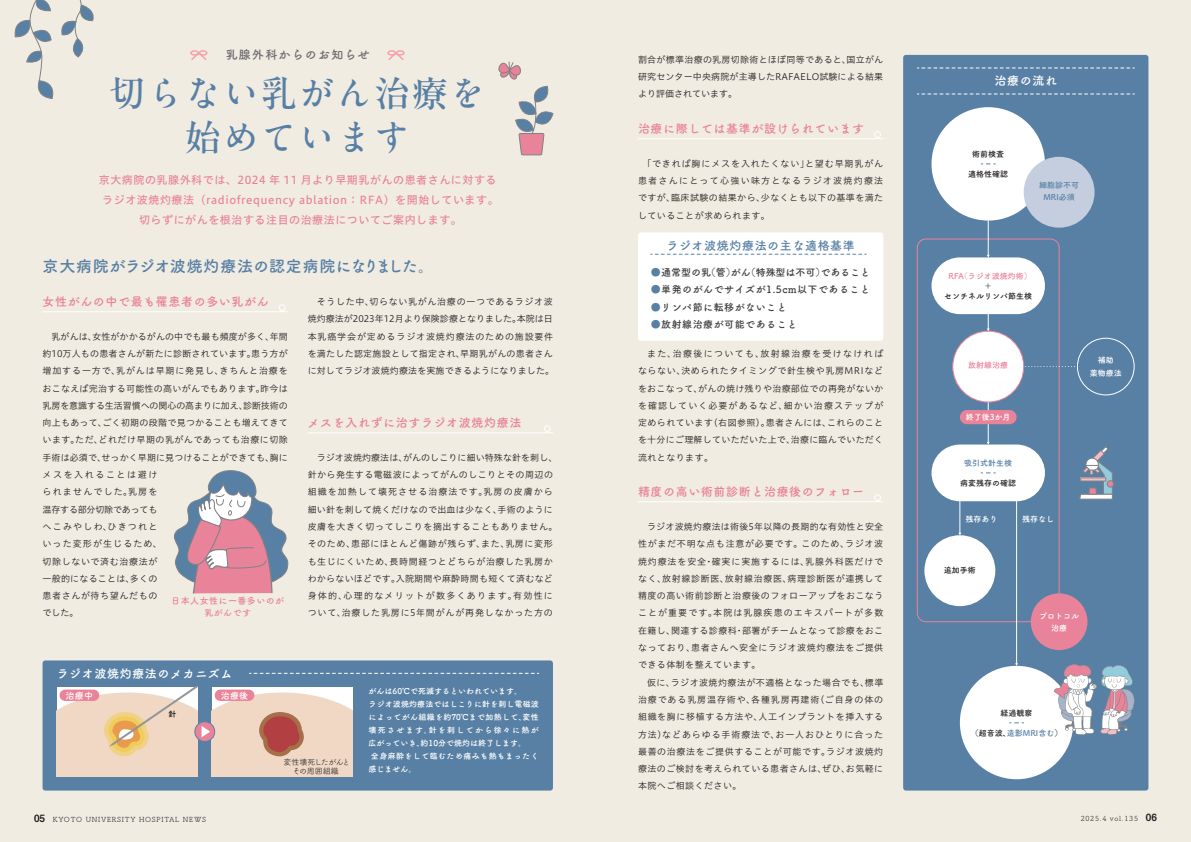
<style>
.page{position:relative;width:1191px;height:842px;background:#f1ece2}
.page>*{position:absolute;margin:0;border:0;box-sizing:border-box;transform-origin:0 0}
.t1{font:500 36px/44px "PA1 Mincho Std N";letter-spacing:.05em;color:#5880a5;text-align:center}
.t2{font:700 16px "Tsuku B Rd Gothic";color:#5880a5}
.t3{font:700 12px "Tsuku B Rd Gothic";letter-spacing:.05em;color:#e9839a}
.t4{font:700 12px "Tsuku B Rd Gothic";letter-spacing:.05em;color:#fff}
.t5{font:700 12px "Tsuku B Rd Gothic";letter-spacing:.05em;color:#5880a5}
.t6{font:700 12px "Tsuku B Rd Gothic";letter-spacing:.1em;color:#6c6d70}
.t7{font:11px/20px "Hiragino UD Sans Std W5";letter-spacing:.05em;color:#e9839a;text-align:center}
.t8{font:700 10px "Tsuku B Rd Gothic";letter-spacing:.05em;color:#3e3e3f}
.t9{font:700 10px "Tsuku B Rd Gothic";letter-spacing:-.005em;color:#3e3e3f}
.t10{font:9px/17.3px "Hiragino UD Sans Std W3";letter-spacing:.05em;color:#231f20;text-align:justify}
.t11{font:9px/17.3px "Hiragino UD Sans Std W3";letter-spacing:.03em;color:#231f20}
.t12{font:9px/17.3px "Hiragino UD Sans Std W3";letter-spacing:.07em;color:#231f20}
.t13{font:700 9px/12px "Tsuku B Rd Gothic";letter-spacing:.05em;color:#e9839a;text-align:center}
.t14{font:700 9px "Tsuku B Rd Gothic";letter-spacing:.03em;color:#fff}
.t15{font:700 8px/13px "Tsuku B Rd Gothic";letter-spacing:.015em;color:#fff}
.t16{font:700 8px/10px "Tsuku A Rd Gothic";color:#231f20;text-align:center}
.t17{font:700 8px/12px "Tsuku A Rd Gothic";color:#5880a5;text-align:center}
.t18{font:700 8px/12px "Tsuku A Rd Gothic";color:#fff;text-align:center}
.t19{font:700 8px "Tsuku A Rd Gothic";color:#e9839a}
.t20{font:8px/9px "Tsuku B Rd Gothic";letter-spacing:-.05em;color:#231f20;text-align:center}
.t21{font:700 8px "Tsuku B Rd Gothic";color:#231f20}
.t22{font:7px "Tsuku B Rd Gothic";letter-spacing:.1em;color:#231f20}
.s1{color:#5880a5}
.s2{color:#231f20}
.s3{font-family:"Midashi Go Pro MB31";font-size:10px}
</style>
<div class="page">
<div style="left:43px;top:660px;width:510px;height:130px;background:#5880a5;border-radius:3px"></div>
<div style="left:903px;top:55px;width:245px;height:735px;background:#5880a5;border-radius:3px"></div>
<svg style="left:190px;top:50px;width:18px;height:10px"></svg>
<svg style="left:387px;top:50px;width:18px;height:10px"></svg>
<div style="left:638px;top:232px;width:245px;height:109px;background:#fff;border-radius:3px"></div>
<svg style="left:57px;top:687px;width:296px;height:89px;background:#e6cbbb"></svg>
<svg style="left:249px;top:673px;width:290px;height:1px"></svg>
<svg style="left:917px;top:93px;width:217px;height:1px"></svg>
<svg style="left:917px;top:67px;width:217px;height:1px"></svg>
<svg style="left:650px;top:254px;width:216px;height:1px"></svg>
<svg style="left:42px;top:304px;width:246px;height:8px"></svg>
<svg style="left:308px;top:425px;width:245px;height:9px"></svg>
<svg style="left:638px;top:131px;width:246px;height:8px"></svg>
<svg style="left:638px;top:494px;width:246px;height:8px"></svg>
<svg style="left:174px;top:470px;width:115px;height:124px"></svg>
<div style="left:917px;top:238px;width:142px;height:384px;border:1px solid #e9839a;border-radius:9px"></div>
<div style="left:1030px;top:593px;width:57px;height:57px;background:#e9839a;border-radius:50%"></div>
<div style="left:931px;top:107px;width:114px;height:114px;background:#fff;border-radius:50%"></div>
<div style="left:1023px;top:157px;width:71px;height:71px;background:#c5cede;border-radius:50%"></div>
<svg style="left:1024px;top:366px;width:51px;height:1px"></svg>
<hr style="left:987px;top:402px;width:1px;height:40px;background:#fff">
<div style="left:952px;top:331px;width:71px;height:71px;background:#fff;border-radius:50%"></div>
<div style="left:952px;top:331px;width:72px;height:71px;border:1px solid #e9839a;border-radius:50%"></div>
<div style="left:924px;top:535px;width:71px;height:71px;background:#fff;border-radius:50%"></div>
<div style="left:931px;top:257px;width:114px;height:57px;background:#fff;border-radius:28px"></div>
<div style="left:931px;top:444px;width:114px;height:57px;background:#fff;border-radius:28px"></div>
<div style="left:1077px;top:338px;width:57px;height:57px;border:1px solid #fff;border-radius:50%"></div>
<hr style="left:987px;top:221px;width:1px;height:34px;background:#fff">
<svg style="left:986px;top:314px;width:3px;height:17px"></svg>
<hr style="left:959px;top:501px;width:1px;height:32px;background:#fff">
<hr style="left:1016px;top:501px;width:1px;height:163px;background:#fff">
<div style="left:960px;top:666px;width:113px;height:113px;background:#fff;border-radius:50%"></div>
<div style="left:960px;top:410px;width:56px;height:14px;background:#e9839a;border-radius:7px"></div>
<svg style="left:14px;top:0;width:80px;height:99px"></svg>
<svg style="left:498px;top:61px;width:56px;height:95px"></svg>
<svg style="left:1079px;top:446px;width:34px;height:54px"></svg>
<div style="left:1106px;top:480px;width:7px;height:7px;border:1px solid #808285;border-radius:50%"></div>
<svg style="left:1053px;top:663px;width:81px;height:72px"></svg>
<h3 class="t6" style="left:226px;top:46px;width:145px">乳腺外科からのお知らせ</h3>
<h1 class="t1" style="left:110px;top:71px;width:378px">切らない乳がん治療を始めています</h1>
<h3 class="t4" style="left:994px;top:72px;width:64px">治療の流れ</h3>
<p class="t10" style="left:638px;top:50px;width:247px">割合が標準治療の乳房切除術とほぼ同等であると、国立がん研究センター中央病院が主導したRAFAELO試験による結果より評価されています。</p>
<h3 class="t3" style="left:638px;top:119px;width:228px">治療に際しては基準が設けられています</h3>
<p class="t16" style="left:972px;top:148px;width:33px">術前検査</p>
<p class="t16" style="left:968px;top:168px;width:41px">適格性確認</p>
<p class="t10" style="left:638px;top:154px;width:247px;text-indent:4px">「できれば胸にメスを入れたくない」と望む早期乳がん患者さんにとって心強い味方となるラジオ波焼灼療法ですが、臨床試験の結果から、少なくとも以下の基準を満たしていることが求められます。</p>
<p class="t7" style="left:99px;top:169px;width:401px">京大病院の乳腺外科では、2024 年 11 月より早期乳がんの患者さんに対するラジオ波焼灼療法（radiofrequency ablation：RFA）を開始しています。切らずにがんを根治する注目の治療法についてご案内します。</p>
<p class="t17" style="left:1039px;top:179px;width:41px">細胞診不可<br>MRI必須</p>
<h2 class="t2" style="left:43px;top:253px;width:393px">京大病院がラジオ波焼灼療法の認定病院になりました。</h2>
<h3 class="t3" style="left:43px;top:292px;width:228px">女性がんの中で最も罹患者の多い乳がん</h3>
<p class="t11" style="left:43px;top:327px;width:247px;text-indent:9px">乳がんは、女性がかかるがんの中でも最も頻度が多く、年間約10万人もの患者さんが新たに診断されています。患う方が増加する一方で、乳がんは早期に発見し、きちんと治療をおこなえば完治する可能性の高いがんでもあります。昨今は乳房を意識する生活習慣への関心の高まりに加え、診断技術の向上もあって、ごく初期の段階で見つかることも増えてきています。ただ、どれだけ早期の乳がんであっても治療に切除手術は必須で、せっかく早期に見つけることができても、胸にメスを入れることは避け<br>られませんでした。乳房を<br>温存する部分切除であっても<br>へこみやしわ、ひきつれと<br>いった変形が生じるため、<br>切除しないで済む治療法が<br>一般的になることは、多くの<br>患者さんが待ち望んだもの<br>でした。</p>
<p class="t13" style="left:171px;top:594px;width:114px">日本人女性に一番多いのが乳がんです</p>
<p class="t11" style="left:308px;top:292px;width:248px;text-indent:9px">そうした中、切らない乳がん治療の一つであるラジオ波焼灼療法が2023年12月より保険診療となりました。本院は日本乳癌学会が定めるラジオ波焼灼療法のための施設要件を満たした認定施設として指定され、早期乳がんの患者さんに対してラジオ波焼灼療法を実施できるようになりました。</p>
<h3 class="t3" style="left:308px;top:413px;width:215px">メスを入れずに治すラジオ波焼灼療法</h3>
<p class="t12" style="left:308px;top:448px;width:251px;text-indent:9px">ラジオ波焼灼療法は、がんのしこりに細い特殊な針を刺し、針から発生する電磁波によってがんのしこりとその周辺の組織を加熱して壊死させる治療法です。乳房の皮膚から細い針を刺して焼くだけなので出血は少なく、手術のように皮膚を大きく切ってしこりを摘出することもありません。そのため、患部にほとんど傷跡が残らず、また、乳房に変形も生じにくいため、長時間経つとどちらが治療した乳房かわからないほどです。入院期間や麻酔時間も短くて済むなど身体的、心理的なメリットが数多くあります。有効性について、治療した乳房に5年間がんが再発しなかった方の</p>
<h3 class="t4" style="left:57px;top:664px;width:177px">ラジオ波焼灼療法のメカニズム</h3>
<p class="t14" style="left:66px;top:688px;width:29px">治療中</p>
<p class="t21" style="left:168px;top:708px;width:9px">針</p>
<p class="t14" style="left:221px;top:688px;width:29px">治療後</p>
<p class="t20" style="left:283px;top:757px;width:68px">変性壊死したがんとその周囲組織</p>
<p class="t15" style="left:369px;top:684px;width:172px">がんは60℃で死滅するといわれています。<br>ラジオ波焼灼療法ではしこりに針を刺し電磁波によってがん組織を約70℃まで加熱して、変性壊死させます。針を刺してから徐々に熱が広がっていき、約10分で焼灼は終了します。<br>全身麻酔をして臨むため痛みも熱もまったく感じません。</p>
<h3 class="t5" style="left:666px;top:236px;width:190px">ラジオ波焼灼療法の主な適格基準</h3>
<p class="t9" style="left:650px;top:264px;width:221px"><span class="s1">●</span>通常型の乳（管）がん（特殊型は不可）であること</p>
<p class="t8" style="left:650px;top:282px;width:221px"><span class="s1">●</span>単発のがんでサイズが1.5cm以下であること</p>
<p class="t8" style="left:650px;top:299px;width:137px"><span class="s1">●</span>リンパ節に転移がないこと</p>
<p class="t8" style="left:650px;top:316px;width:148px"><span class="s1">●</span>放射線治療が可能であること</p>
<p class="t10" style="left:638px;top:344px;width:247px;text-indent:9px">また、治療後についても、放射線治療を受けなければならない、決められたタイミングで針生検や乳房MRIなどをおこなって、がんの焼け残りや治療部位での再発がないかを確認していく必要があるなど、細かい治療ステップが定められています（右図参照）。患者さんには、これらのことを十分にご理解していただいた上で、治療に臨んでいただく流れとなります。</p>
<h3 class="t3" style="left:638px;top:483px;width:228px">精度の高い術前診断と治療後のフォロー</h3>
<p class="t10" style="left:638px;top:517px;width:247px;text-indent:9px">ラジオ波焼灼療法は術後5年以降の長期的な有効性と安全性がまだ不明な点も注意が必要です。このため、ラジオ波焼灼療法を安全・確実に実施するには、乳腺外科医だけでなく、放射線診断医、放射線治療医、病理診断医が連携して精度の高い術前診断と治療後のフォローアップをおこなうことが重要です。本院は乳腺疾患のエキスパートが多数在籍し、関連する診療科・部署がチームとなって診療をおこなっており、患者さんへ安全にラジオ波焼灼療法をご提供できる体制を整えています。</p>
<p class="t10" style="left:638px;top:673px;width:247px;text-indent:9px">仮に、ラジオ波焼灼療法が不適格となった場合でも、標準治療である乳房温存術や、各種乳房再建術（ご自身の体の組織を胸に移植する方法や、人工インプラントを挿入する方法）などあらゆる手術療法で、お一人おひとりに合った最善の治療法をご提供することが可能です。ラジオ波焼灼療法のご検討を考えられている患者さんは、ぜひ、お気軽に本院へご相談ください。</p>
<p class="t19" style="left:948px;top:269px;width:85px">RFA（ラジオ波焼灼術）</p>
<p class="t16" style="left:944px;top:280px;width:90px">＋<br>センチネルリンパ節生検</p>
<p class="t19" style="left:968px;top:359px;width:41px">放射線治療</p>
<p class="t18" style="left:965px;top:410px;width:46px">終了後3か月</p>
<p class="t17" style="left:964px;top:456px;width:49px">吸引式針生検</p>
<p class="t16" style="left:960px;top:477px;width:57px">病変残存の確認</p>
<p class="t18" style="left:965px;top:512px;width:33px">残存あり</p>
<p class="t18" style="left:1022px;top:512px;width:33px">残存なし</p>
<p class="t18" style="left:1089px;top:354px;width:33px">補助<br>薬物療法</p>
<p class="t16" style="left:944px;top:565px;width:33px">追加手術</p>
<p class="t18" style="left:1039px;top:609px;width:41px">プロトコル治療</p>
<p class="t16" style="left:1000px;top:707px;width:33px">経過観察</p>
<p class="t17" style="left:971px;top:726px;width:93px"><span class="s2">（超音波、</span>造影MRI含む<span class="s2">）</span></p>
<p class="t22" style="left:34px;top:814px;width:173px"><span class="s3">05</span> KYOTO UNIVERSITY HOSPITAL NEWS</p>
<p class="t22" style="left:1080px;top:813px;width:78px">2025.4 vol.135 <span class="s3">06</span></p>
</div>
